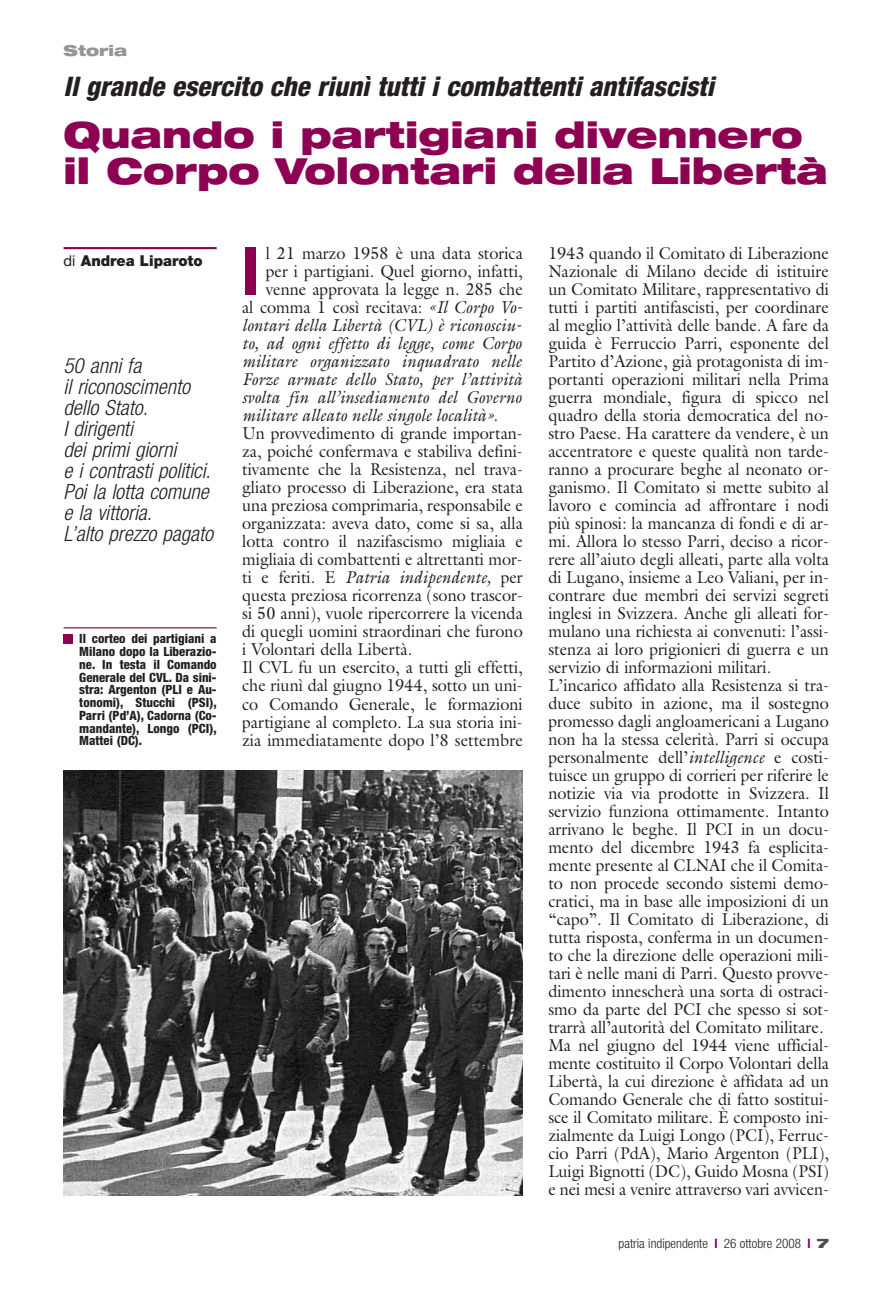
<style>
.page{position:relative;width:893px;height:1297px;background:#fff}
.page>*{position:absolute;margin:0;border:0;box-sizing:border-box;transform-origin:0 0}
.t1{font:800 condensed 66.9px "Helvetica Neue";color:#8d0052;scale:.93 1}
.t2{font:900 expanded 36px/36px "Helvetica Neue";color:#8d0052}
.t3{font:italic 800 condensed 27px "Helvetica Neue";color:#231f20}
.t4{font:italic 300 condensed 21px/21px "Helvetica Neue";color:#231f20}
.t5{font:17.25px/18px "Galliard";color:#231f20;scale:.94 1}
.t6{font:italic 17.25px "Galliard";color:#231f20;scale:.94 1}
.t7{font:900 15px "Helvetica Neue";color:#231f20}
.t8{font:900 expanded 15px "Helvetica Neue";color:#939598}
.t9{font:300 condensed 13.2px "Helvetica Neue";color:#231f20}
.t10{font:800 condensed 12.75px/12.8px "Helvetica Neue";color:#231f20;text-align:justify}
.s1{font-weight:400}
.s2{font-style:italic}
.s3{font-weight:700;color:#8d0052}
.s4{font-weight:900;font-stretch:expanded;color:#4b4c4d}
</style>
<div class="page">
<img style="left:64px;top:770px;width:459px;height:425px">
<hr style="left:64px;top:627px;width:153px;height:1px;background:#8d0052">
<div style="left:64px;top:634px;width:9px;height:9px;background:#8d0052"></div>
<hr style="left:64px;top:247px;width:153px;height:2px;background:#8d0052">
<p class="t8" style="left:64px;top:45px;width:65px">Storia</p>
<h3 class="t3" style="left:64px;top:77px;width:657px">Il grande esercito che riunì tutti i combattenti antifascisti</h3>
<h2 class="t2" style="left:64px;top:120px;width:766px">Quando i partigiani divennero il Corpo Volontari della Libertà</h2>
<p class="t7" style="left:64px;top:255px;width:141px"><span class="s1">di</span> Andrea Liparoto</p>
<p class="t4" style="left:64px;top:356px;width:155px">50 anni fa<br>il riconoscimento dello Stato.<br>I dirigenti<br>dei primi giorni<br>e i contrasti politici.<br>Poi la lotta comune e la vittoria.<br>L’alto prezzo pagato</p>
<p class="t10" style="left:79px;top:633px;width:139px">Il corteo dei partigiani a Milano dopo la Liberazio&shy;ne. In testa il Comando Generale del CVL. Da sini&shy;stra: Argenton (PLI e Au&shy;tonomi), Stucchi (PSI), Parri (Pd’A), Cadorna (Co&shy;mandante), Longo (PCI), Mattei (DC).</p>
<h1 class="t1" style="left:242px;top:247px;width:20px">I</h1>
<p class="t5" style="left:266px;top:246px;width:275px">l 21 marzo 1958 è una data storica</p>
<p class="t5" style="left:266px;top:264px;width:275px">per i partigiani. Quel giorno, infatti,</p>
<p class="t5" style="left:266px;top:282px;width:275px">venne approvata la legge n. 285 che</p>
<p class="t5" style="left:242px;top:300px;width:297px">al comma 1 così recitava: <span class="s2">«Il Corpo Vo-</span></p>
<p class="t6" style="left:242px;top:318px;width:297px">lontari della Libertà (CVL) è riconosciu-</p>
<p class="t6" style="left:242px;top:336px;width:299px">to, ad ogni effetto di legge, come Corpo</p>
<p class="t6" style="left:242px;top:354px;width:299px">militare organizzato inquadrato nelle</p>
<p class="t6" style="left:242px;top:372px;width:299px">Forze armate dello Stato, per l’attività</p>
<p class="t6" style="left:242px;top:391px;width:299px">svolta fin all’insediamento del Governo</p>
<p class="t6" style="left:242px;top:409px;width:273px">militare alleato nelle singole località».</p>
<p class="t5" style="left:242px;top:426px;width:300px">Un provvedimento di grande importan&shy;za, poiché confermava e stabiliva defini&shy;tivamente che la Resistenza, nel trava&shy;gliato processo di Liberazione, era stata una preziosa comprimaria, responsabile e organizzata: aveva dato, come si sa, alla lotta contro il nazifascismo migliaia e migliaia di combattenti e altrettanti mor&shy;ti e feriti. E <span class="s2">Patria indipendente,</span> per questa preziosa ricorrenza (sono trascor&shy;si 50 anni), vuole ripercorrere la vicenda di quegli uomini straordinari che furono i Volontari della Libertà.<br>Il CVL fu un esercito, a tutti gli effetti, che riunì dal giugno 1944, sotto un uni&shy;co Comando Generale, le formazioni partigiane al completo. La sua storia ini&shy;zia immediatamente dopo l’8 settembre</p>
<p class="t5" style="left:548px;top:246px;width:300px">1943 quando il Comitato di Liberazione Nazionale di Milano decide di istituire un Comitato Militare, rappresentativo di tutti i partiti antifascisti, per coordinare al meglio l’attività delle bande. A fare da guida è Ferruccio Parri, esponente del Partito d’Azione, già protagonista di im&shy;portanti operazioni militari nella Prima guerra mondiale, figura di spicco nel quadro della storia democratica del no&shy;stro Paese. Ha carattere da vendere, è un accentratore e queste qualità non tarde&shy;ranno a procurare beghe al neonato or&shy;ganismo. Il Comitato si mette subito al lavoro e comincia ad affrontare i nodi più spinosi: la mancanza di fondi e di ar&shy;mi. Allora lo stesso Parri, deciso a ricor&shy;rere all’aiuto degli alleati, parte alla volta di Lugano, insieme a Leo Valiani, per in&shy;contrare due membri dei servizi segreti inglesi in Svizzera. Anche gli alleati for&shy;mulano una richiesta ai convenuti: l’assi&shy;stenza ai loro prigionieri di guerra e un servizio di informazioni militari.<br>L’incarico affidato alla Resistenza si tra&shy;duce subito in azione, ma il sostegno promesso dagli angloamericani a Lugano non ha la stessa celerità. Parri si occupa personalmente dell’<span class="s2">intelligence</span> e costi&shy;tuisce un gruppo di corrieri per riferire le notizie via via prodotte in Svizzera. Il servizio funziona ottimamente. Intanto arrivano le beghe. Il PCI in un docu&shy;mento del dicembre 1943 fa esplicita&shy;mente presente al CLNAI che il Comita&shy;to non procede secondo sistemi demo&shy;cratici, ma in base alle imposizioni di un “capo”. Il Comitato di Liberazione, di tutta risposta, conferma in un documen&shy;to che la direzione delle operazioni mili&shy;tari è nelle mani di Parri. Questo provve&shy;dimento innescherà una sorta di ostraci&shy;smo da parte del PCI che spesso si sot&shy;trarrà all’autorità del Comitato militare.<br>Ma nel giugno del 1944 viene ufficial&shy;mente costituito il Corpo Volontari della Libertà, la cui direzione è affidata ad un Comando Generale che di fatto sostitui&shy;sce il Comitato militare. È composto ini&shy;zialmente da Luigi Longo (PCI), Ferruc&shy;cio Parri (PdA), Mario Argenton (PLI), Luigi Bignotti (DC), Guido Mosna (PSI) e nei mesi a venire attraverso vari avvicen-</p>
<p class="t9" style="left:619px;top:1238px;width:212px">patria indipendente <span class="s3">l</span> 26 ottobre 2008 <span class="s3">l</span> <span class="s4">7</span></p>
</div>
